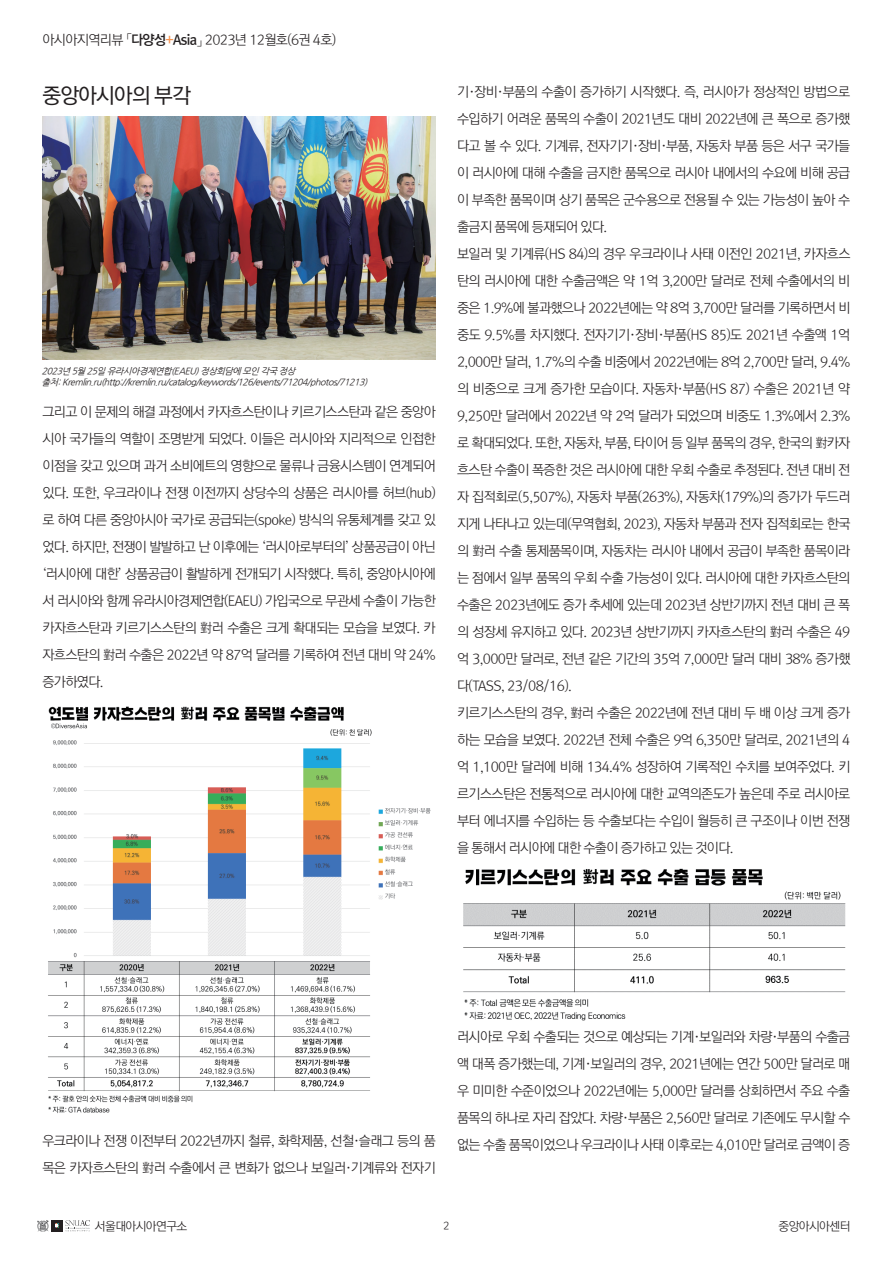
<style>
.page{position:relative;width:893px;height:1263px;background:#fff}
.page>*{position:absolute;margin:0;border:0;box-sizing:border-box;transform-origin:0 0}
.t1{font:21px "Rix Go M";letter-spacing:-.05em;color:#231f20}
.t2{font:13.5px/27px "Rix Go L";letter-spacing:-.05em;color:#231f20;text-align:justify}
.t3{font:12px "Rix Go L";letter-spacing:-.05em;color:#231f20}
.t4{font:10.5px "Rix Go L";color:#231f20}
.t5{font:italic 9px/10.8px "Nanum Gothic";color:#231f20}
.s1{font-family:"Rix Go B"}
.s2{font-family:"Rix Go B";color:#f69450}
</style>
<div class="page">
<div style="left:51px;top:1220px;width:12px;height:11px;background:#231f20"></div>
<svg style="left:55px;top:1224px;width:4px;height:4px"></svg>
<svg style="left:65px;top:1220px;width:25px;height:11px"></svg>
<svg style="left:37px;top:1220px;width:12px;height:12px"></svg>
<img style="left:43px;top:117px;width:393px;height:243px">
<img style="left:48px;top:706px;width:383px;height:407px">
<img style="left:463px;top:868px;width:383px;height:153px">
<p class="t2" style="left:43px;top:26px;width:295px">아시아지역리뷰 「<span class="s1">다양성</span><span class="s2">+</span><span class="s1">Asia</span>」 2023년 12월호(6권 4호)</p>
<h1 class="t1" style="left:43px;top:81px;width:150px">중앙아시아의 부각</h1>
<p class="t5" style="left:42px;top:366px;width:330px">2023년 5월 25일 유라시아경제연합(EAEU)정상회담에 모인 각국 정상 출처:Kremlin.ru(http://kremlin.ru/catalog/keywords/126/events/71204/photos/71213)</p>
<p class="t2" style="left:43px;top:398px;width:395px">그리고 이 문제의 해결 과정에서 카자흐스탄이나 키르기스스탄과 같은 중앙아 시아 국가들의 역할이 조명받게 되었다. 이들은 러시아와 지리적으로 인접한 이점을 갖고 있으며 과거 소비에트의 영향으로 물류나 금융시스템이 연계되어 있다. 또한, 우크라이나 전쟁 이전까지 상당수의 상품은 러시아를 허브(hub) 로 하여 다른 중앙아시아 국가로 공급되는(spoke) 방식의 유통체계를 갖고 있 었다. 하지만, 전쟁이 발발하고 난 이후에는 ‘러시아로부터의’ 상품공급이 아닌 ‘러시아에 대한’ 상품공급이 활발하게 전개되기 시작했다. 특히, 중앙아시아에 서 러시아와 함께 유라시아경제연합(EAEU) 가입국으로 무관세 수출이 가능한 카자흐스탄과 키르기스스탄의 對러 수출은 크게 확대되는 모습을 보였다. 카 자흐스탄의 對러 수출은 2022년 약 87억 달러를 기록하여 전년 대비 약 24% 증가하였다.</p>
<p class="t2" style="left:457px;top:78px;width:395px;text-align:left">기·장비·부품의 수출이 증가하기 시작했다. 즉, 러시아가 정상적인 방법으로 수입하기 어려운 품목의 수출이 2021년도 대비 2022년에 큰 폭으로 증가했 다고 볼 수 있다. 기계류, 전자기기·장비·부품, 자동차 부품 등은 서구 국가들 이 러시아에 대해 수출을 금지한 품목으로 러시아 내에서의 수요에 비해 공급 이 부족한 품목이며 상기 품목은 군수용으로 전용될 수 있는 가능성이 높아 수 출금지 품목에 등재되어 있다.<br>보일러 및 기계류(HS 84)의 경우 우크라이나 사태 이전인 2021년, 카자흐스 탄의 러시아에 대한 수출금액은 약 1억 3,200만 달러로 전체 수출에서의 비 중은 1.9%에 불과했으나 2022년에는 약 8억 3,700만 달러를 기록하면서 비 중도 9.5%를 차지했다. 전자기기·장비·부품(HS 85)도 2021년 수출액 1억 2,000만 달러, 1.7%의 수출 비중에서 2022년에는 8억 2,700만 달러, 9.4% 의 비중으로 크게 증가한 모습이다. 자동차·부품(HS 87) 수출은 2021년 약 9,250만 달러에서 2022년 약 2억 달러가 되었으며 비중도 1.3%에서 2.3% 로 확대되었다. 또한, 자동차, 부품, 타이어 등 일부 품목의 경우, 한국의 對카자 흐스탄 수출이 폭증한 것은 러시아에 대한 우회 수출로 추정된다. 전년 대비 전 자 집적회로(5,507%), 자동차 부품(263%), 자동차(179%)의 증가가 두드러 지게 나타나고 있는데(무역협회, 2023), 자동차 부품과 전자 집적회로는 한국 의 對러 수출 통제품목이며, 자동차는 러시아 내에서 공급이 부족한 품목이라 는 점에서 일부 품목의 우회 수출 가능성이 있다. 러시아에 대한 카자흐스탄의 수출은 2023년에도 증가 추세에 있는데 2023년 상반기까지 전년 대비 큰 폭 의 성장세 유지하고 있다. 2023년 상반기까지 카자흐스탄의 對러 수출은 49 억 3,000만 달러로, 전년 같은 기간의 35억 7,000만 달러 대비 38% 증가했 다(TASS, 23/08/16).<br>키르기스스탄의 경우, 對러 수출은 2022년에 전년 대비 두 배 이상 크게 증가 하는 모습을 보였다. 2022년 전체 수출은 9억 6,350만 달러로, 2021년의 4 억 1,100만 달러에 비해 134.4% 성장하여 기록적인 수치를 보여주었다. 키 르기스스탄은 전통적으로 러시아에 대한 교역의존도가 높은데 주로 러시아로 부터 에너지를 수입하는 등 수출보다는 수입이 월등히 큰 구조이나 이번 전쟁 을 통해서 러시아에 대한 수출이 증가하고 있는 것이다.</p>
<p class="t2" style="left:43px;top:1127px;width:395px">우크라이나 전쟁 이전부터 2022년까지 철류, 화학제품, 선철·슬래그 등의 품 목은 카자흐스탄의 對러 수출에서 큰 변화가 없으나 보일러·기계류와 전자기</p>
<p class="t2" style="left:457px;top:1023px;width:395px">러시아로 우회 수출되는 것으로 예상되는 기계·보일러와 차량·부품의 수출금 액 대폭 증가했는데, 기계·보일러의 경우, 2021년에는 연간 500만 달러로 매 우 미미한 수준이었으나 2022년에는 5,000만 달러를 상회하면서 주요 수출 품목의 하나로 자리 잡았다. 차량·부품은 2,560만 달러로 기존에도 무시할 수 없는 수출 품목이었으나 우크라이나 사태 이후로는 4,010만 달러로 금액이 증</p>
<p class="t3" style="left:95px;top:1218px;width:94px">서울대아시아연구소</p>
<p class="t3" style="left:778px;top:1218px;width:73px">중앙아시아센터</p>
<p class="t4" style="left:443px;top:1218px;width:8px">2</p>
</div>
